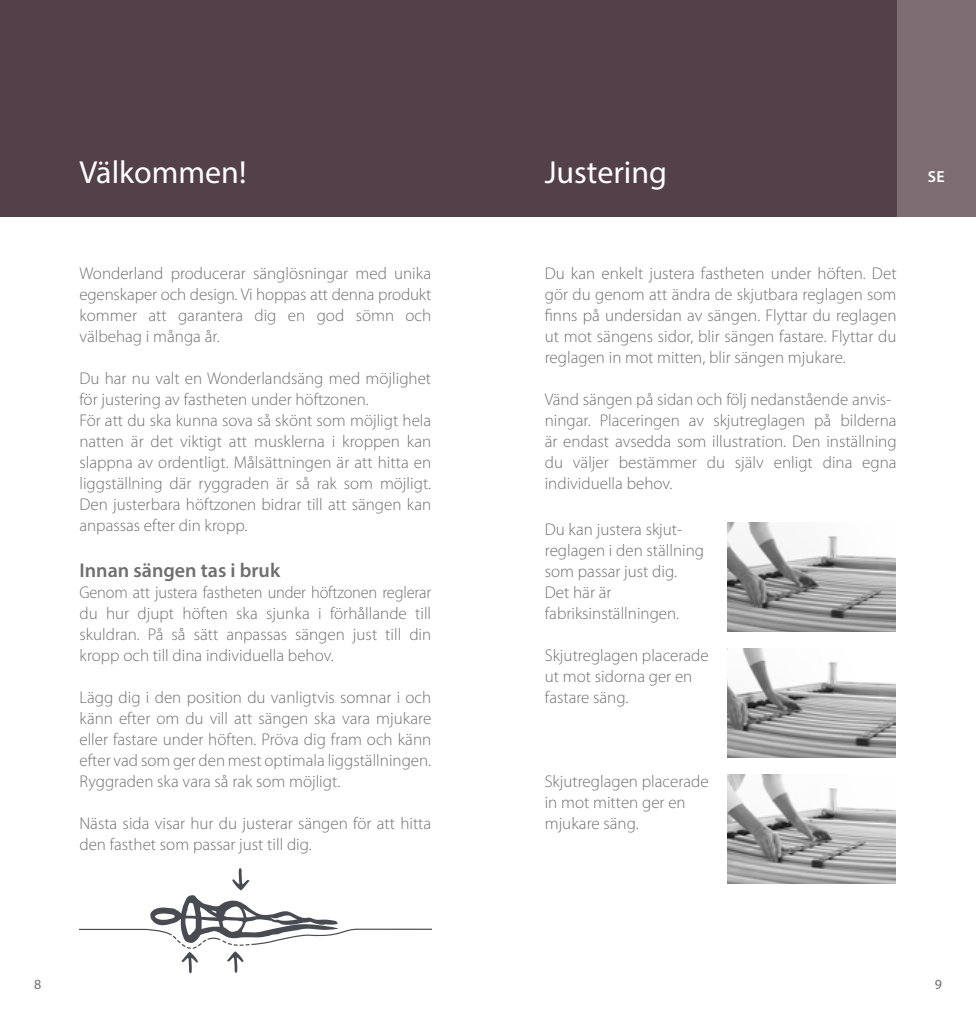
<style>
.page{position:relative;width:976px;height:1021px;background:#fff}
.page>*{position:absolute;margin:0;border:0;box-sizing:border-box;transform-origin:0 0}
.t1{font:32px "Myriad Pro";color:#fff}
.t2{font:600 20px "Myriad Pro";color:#706f6f}
.t3{font:300 17px/21px "Myriad Pro";color:#706f6f}
.t4{font:300 17px/21px "Myriad Pro";color:#706f6f;text-align:justify;scale:.96 1}
.t5{font:600 16px "Myriad Pro";color:#fff}
.t6{font:14px "Myriad Pro";color:#706f6f}
</style>
<div class="page">
<div style="left:896px;top:0;width:79px;height:217px;background:#7d6d73"></div>
<div style="left:0;top:0;width:896px;height:217px;background:#534048"></div>
<img style="left:727px;top:648px;width:168px;height:109px">
<img style="left:727px;top:522px;width:168px;height:109px">
<img style="left:727px;top:774px;width:168px;height:109px">
<svg style="left:79px;top:868px;width:352px;height:105px"></svg>
<h1 class="t1" style="left:79px;top:152px;width:168px">Välkommen!</h1>
<h1 class="t1" style="left:544px;top:152px;width:124px">Justering</h1>
<p class="t5" style="left:927px;top:167px;width:18px">SE</p>
<p class="t3" style="left:79px;top:263px;width:353px;text-align:justify">Wonderland producerar sänglösningar med unika egenskaper och design. Vi hoppas att denna produkt kommer att garantera dig en god sömn och välbehag i många år.</p>
<p class="t3" style="left:79px;top:368px;width:353px">Du har nu valt en Wonderlandsäng med möjlighet för justering av fastheten under höftzonen.<br>För att du ska kunna sova så skönt som möjligt hela natten är det viktigt att musklerna i kroppen kan slappna av ordentligt. Målsättningen är att hitta en liggställning där ryggraden är så rak som möjligt.<br>Den justerbara höftzonen bidrar till att sängen kan anpassas efter din kropp.</p>
<p class="t2" style="left:79px;top:557px;width:202px">Innan sängen tas i bruk</p>
<p class="t4" style="left:79px;top:581px;width:368px">Genom att justera fastheten under höftzonen reglerar du hur djupt höften ska sjunka i förhållande till skuldran. På så sätt anpassas sängen just till din kropp och till dina individuella behov.</p>
<p class="t3" style="left:79px;top:686px;width:353px;text-align:justify">Lägg dig i den position du vanligtvis somnar i och känn efter om du vill att sängen ska vara mjukare eller fastare under höften. Pröva dig fram och känn efter vad som ger den mest optimala liggställningen.<br>Ryggraden ska vara så rak som möjligt.</p>
<p class="t3" style="left:79px;top:812px;width:353px">Nästa sida visar hur du justerar sängen för att hitta den fasthet som passar just till dig.</p>
<p class="t3" style="left:544px;top:263px;width:353px;text-align:justify">Du kan enkelt justera fastheten under höften. Det gör du genom att ändra de skjutbara reglagen som finns på undersidan av sängen. Flyttar du reglagen ut mot sängens sidor, blir sängen fastare. Flyttar du reglagen in mot mitten, blir sängen mjukare.</p>
<p class="t3" style="left:544px;top:389px;width:353px">Vänd sängen på sidan och följ nedanstående anvis&shy;ningar. Placeringen av skjutreglagen på bilderna är endast avsedda som illustration. Den inställning du väljer bestämmer du själv enligt dina egna individuella behov.</p>
<p class="t3" style="left:544px;top:518px;width:161px">Du kan justera skjut&shy;reglagen i den ställning som passar just dig.<br>Det här är fabriksinställningen.</p>
<p class="t3" style="left:544px;top:644px;width:165px">Skjutreglagen placerade ut mot sidorna ger en fastare säng.</p>
<p class="t3" style="left:544px;top:770px;width:165px">Skjutreglagen placerade in mot mitten ger en mjukare säng.</p>
<p class="t6" style="left:34px;top:975px;width:9px">8</p>
<p class="t6" style="left:934px;top:975px;width:9px">9</p>
</div>
